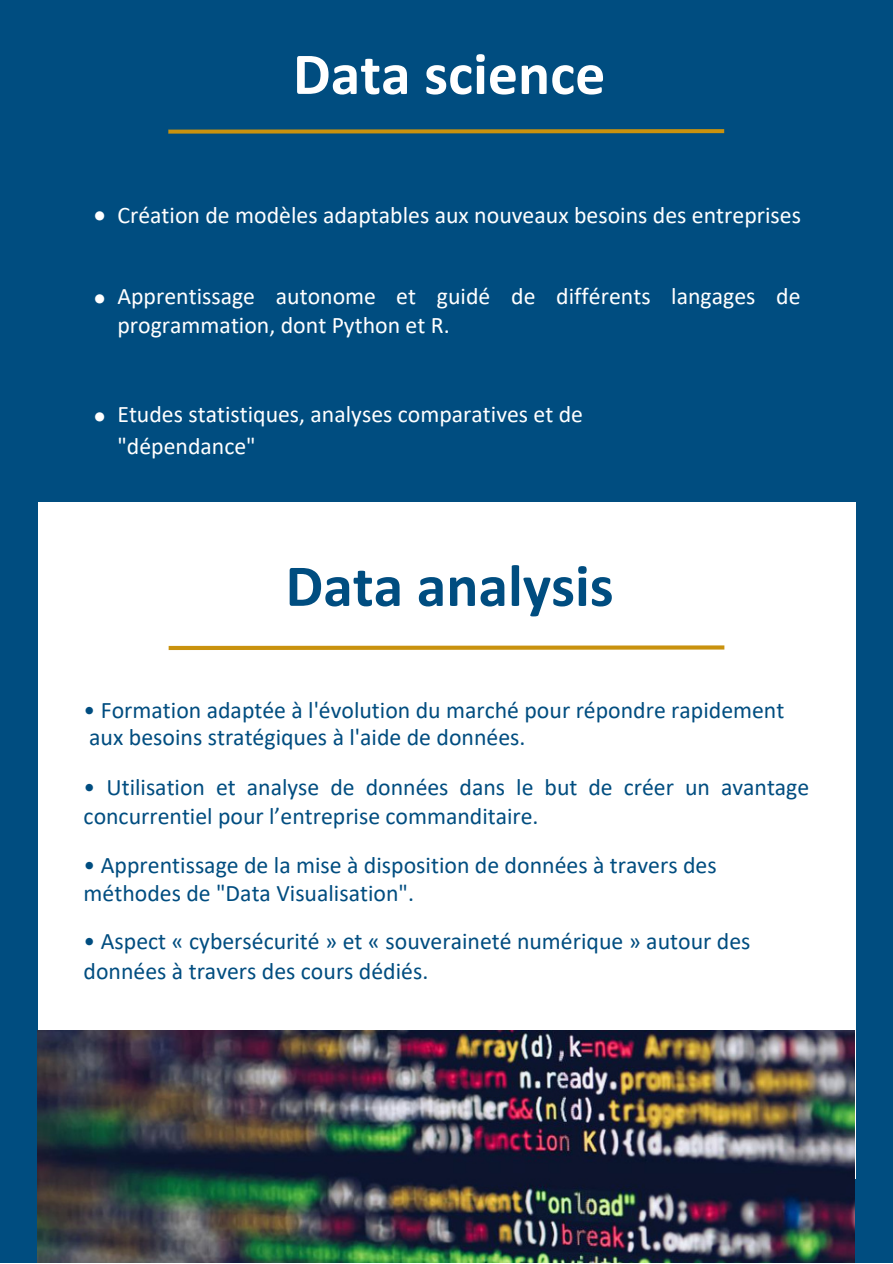
<style>
.page{position:relative;width:893px;height:1264px;background:#fff}
.page>*{position:absolute;margin:0;border:0;box-sizing:border-box;transform-origin:0 0}
.t1{font:700 59.85px "Calibri";color:#004d80}
.t2{font:700 59.85px "Calibri";color:#fff}
.t3{font:29.25px "Calibri";color:#fff}
.t4{font:23.85px "Calibri";color:#004d80}
.t5{font:23.85px "Calibri";color:#fff}
.t6{font:23.7px/28px "Calibri";color:#004d80}
.t7{font:23.7px/32.4px "Calibri";color:#fff}
</style>
<div class="page">
<div style="left:0;top:0;width:892px;height:1262px;background:#004d80"></div>
<svg style="left:168px;top:129px;width:556px;height:5px;background:#a18424"></svg>
<div style="left:38px;top:502px;width:817px;height:676px;background:#fff"></div>
<svg style="left:168px;top:645px;width:557px;height:6px"></svg>
<img style="left:38px;top:1030px;width:816px;height:232px">
<p class="t2" style="left:293px;top:49px;width:314px">Data science</p>
<p class="t3" style="left:93px;top:203px;width:16px">•</p>
<p class="t5" style="left:117px;top:205px;width:685px">Création de modèles adaptables aux nouveaux besoins des entreprises</p>
<p class="t3" style="left:93px;top:286px;width:16px">•</p>
<p class="t7" style="left:117px;top:282px;width:139px">Apprentissage</p>
<p class="t7" style="left:276px;top:282px;width:102px">autonome</p>
<p class="t7" style="left:396px;top:282px;width:21px">et</p>
<p class="t7" style="left:437px;top:282px;width:55px">guidé</p>
<p class="t7" style="left:511px;top:282px;width:26px">de</p>
<p class="t7" style="left:556px;top:282px;width:96px">différents</p>
<p class="t7" style="left:671px;top:282px;width:86px">langages</p>
<p class="t7" style="left:776px;top:282px;width:26px">de</p>
<p class="t5" style="left:117px;top:315px;width:334px">programmation, dont Python et R.</p>
<p class="t3" style="left:93px;top:404px;width:16px">•</p>
<p class="t7" style="left:117px;top:399px;width:467px">Etudes statistiques, analyses comparatives et de "dépendance"</p>
<p class="t1" style="left:285px;top:561px;width:329px">Data analysis</p>
<p class="t6" style="left:84px;top:697px;width:702px">• Formation adaptée à l'évolution du marché pour répondre rapidement</p>
<p class="t4" style="left:89px;top:727px;width:437px">aux besoins stratégiques à l'aide de données.</p>
<p class="t6" style="left:84px;top:775px;width:727px">• Utilisation et analyse de données dans le but de créer un avantage concurrentiel pour l’entreprise commanditaire.</p>
<p class="t4" style="left:84px;top:854px;width:634px">• Apprentissage de la mise à disposition de données à travers des</p>
<p class="t6" style="left:84px;top:881px;width:332px">méthodes de "Data Visualisation".</p>
<p class="t6" style="left:84px;top:929px;width:668px">• Aspect « cybersécurité » et « souveraineté numérique » autour des</p>
<p class="t6" style="left:84px;top:958px;width:346px">données à travers des cours dédiés.</p>
</div>
